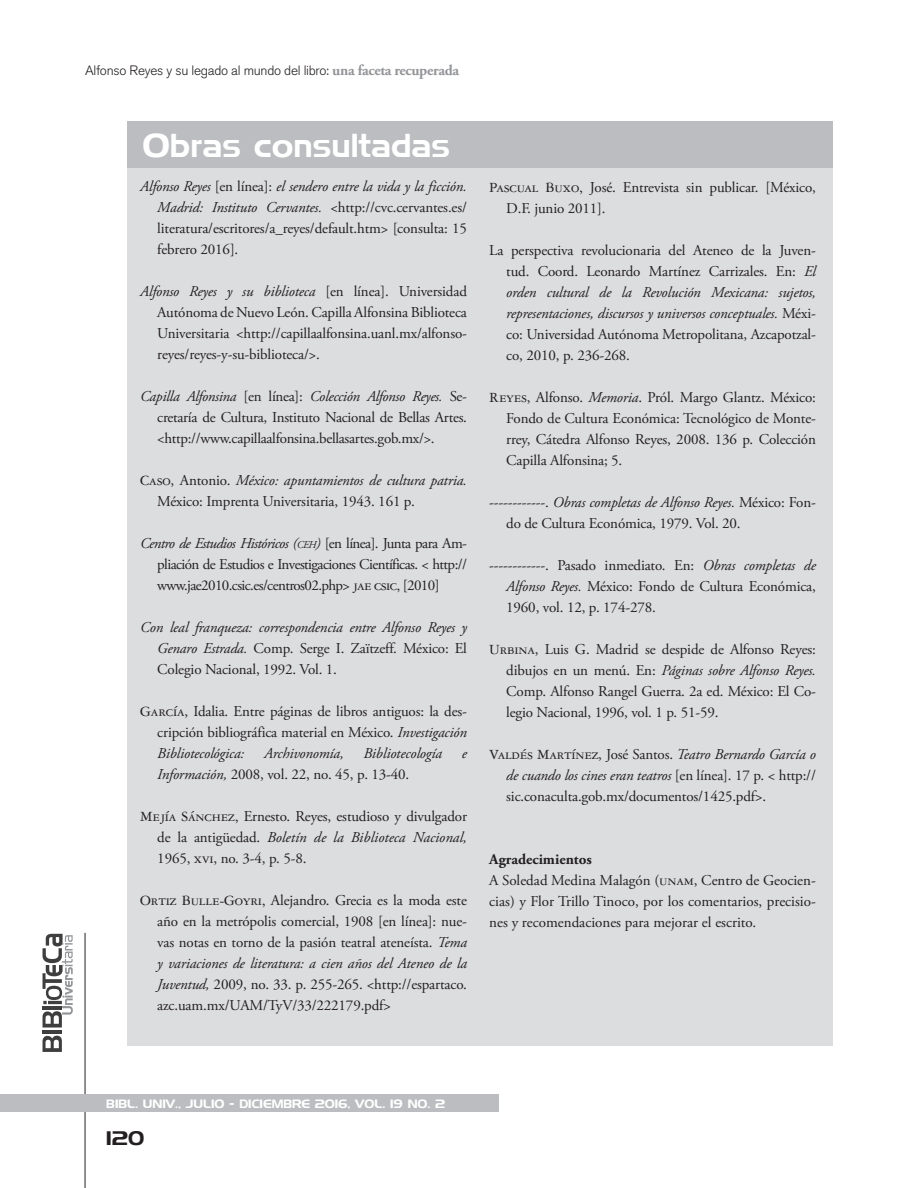
<style>
.page{position:relative;width:918px;height:1188px;background:#fff}
.page>*{position:absolute;margin:0;border:0;box-sizing:border-box;transform-origin:0 0}
.RESUMEN_-_Titulo{font:33px "Denmark";color:#fff}
.t1{font:19.5px "Denmark";color:#231f20}
.Referencias{font:15px/21px "Adobe Garamond Pro";letter-spacing:-.01em;color:#231f20;text-align:justify}
.Referencias-2{font:italic 15px/21px "Adobe Garamond Pro";letter-spacing:-.01em;color:#231f20;text-align:justify}
.Referencias-3{font:700 15px "Adobe Garamond Pro";color:#231f20}
.t2{font:300 13.5px "Akzidenz Grotesk BE";letter-spacing:-.02em;color:#231f20}
.t3{font:12px "Denmark";color:#fff}
.s1{font-family:"Adobe Garamond Pro";font-weight:700;font-size:15px;color:#939598}
.s2{font-style:italic}
.s3{font-family:"Garamond Three SC"}
.s4{font-style:italic;font-size:10.5px}
.s5{font-style:normal}
</style>
<div class="page">
<svg style="left:43px;top:1036px;width:19px;height:16px"></svg>
<hr style="left:43px;top:1030px;width:19px;height:4px;background:#3e3e3f">
<svg style="left:43px;top:934px;width:30px;height:94px"></svg>
<hr style="left:85px;top:933px;width:1px;height:255px;background:#231f20">
<div style="left:0;top:1094px;width:498px;height:17px;background:#bcbdc0"></div>
<div style="left:128px;top:168px;width:705px;height:877px;background:#dcdddf"></div>
<div style="left:128px;top:122px;width:705px;height:46px;background:#bcbdc0"></div>
<p class="t2" style="left:85px;top:62px;width:376px">Alfonso Reyes y su legado al mundo del libro: <span class="s1">una faceta recuperada</span></p>
<p class="RESUMEN_-_Titulo" style="left:143px;top:126px;width:309px">Obras consultadas</p>
<p class="Referencias" style="left:157px;top:177px;width:311px;text-indent:-17px"><span class="s2">Alfonso Reyes</span> [en línea]: <span class="s2">el sendero entre la vida y la ficción.<br>Madrid: Instituto Cervantes.</span> &lt;http://cvc.cervantes.es/ literatura/escritores/a_reyes/default.htm&gt; [consulta: 15 febrero 2016].</p>
<p class="Referencias" style="left:157px;top:282px;width:311px;text-indent:-17px"><span class="s2">Alfonso Reyes y su biblioteca</span> [en línea]. Universidad Autónoma de Nuevo León. Capilla Alfonsina Biblioteca Universitaria &lt;http://capillaalfonsina.uanl.mx/alfonso&shy;reyes/reyes-y-su-biblioteca/&gt;.</p>
<p class="Referencias" style="left:157px;top:387px;width:311px;text-indent:-17px"><span class="s2">Capilla Alfonsina</span> [en línea]: <span class="s2">Colección Alfonso Reyes.</span> Se&shy;cretaría de Cultura, Instituto Nacional de Bellas Artes. &lt;http://www.capillaalfonsina.bellasartes.gob.mx/&gt;.</p>
<p class="Referencias" style="left:157px;top:471px;width:311px;text-indent:-17px"><span class="s3">Caso</span>, Antonio. <span class="s2">México: apuntamientos de cultura patria.<br></span>México: Imprenta Universitaria, 1943. 161 p.</p>
<p class="Referencias" style="left:157px;top:534px;width:311px;text-indent:-17px"><span class="s2">Centro de Estudios Históricos (</span><span class="s4">ceh</span><span class="s2">)</span> [en línea]. Junta para Am&shy;pliación de Estudios e Investigaciones Científicas. &lt; http:// www.jae2010.csic.es/centros02.php&gt; <span class="s3">jae csic,</span> [2010]</p>
<p class="Referencias-2" style="left:157px;top:618px;width:311px;text-indent:-17px">Con leal franqueza: correspondencia entre Alfonso Reyes y Genaro Estrada. <span class="s5">Comp. Serge I. Zaïtzeff. México: El Colegio Nacional, 1992. Vol. 1.</span></p>
<p class="Referencias" style="left:157px;top:702px;width:311px;text-indent:-17px"><span class="s3">García</span>, Idalia. Entre páginas de libros antiguos: la des&shy;cripción bibliográfica material en México. <span class="s2">Investigación Bibliotecológica:</span></p>
<p class="Referencias-2" style="left:264px;top:744px;width:81px">Archivonomía,</p>
<p class="Referencias-2" style="left:364px;top:744px;width:80px">Bibliotecología</p>
<p class="Referencias-2" style="left:462px;top:744px;width:7px">e</p>
<p class="Referencias" style="left:157px;top:765px;width:254px"><span class="s2">Información,</span> 2008, vol. 22, no. 45, p. 13-40.</p>
<p class="Referencias" style="left:157px;top:807px;width:311px;text-indent:-17px"><span class="s3">Mejía Sánchez,</span> Ernesto. Reyes, estudioso y divulgador de la antigüedad. <span class="s2">Boletín de la Biblioteca Nacional, </span>1965, <span class="s3">xvi</span>, no. 3-4, p. 5-8.</p>
<p class="Referencias" style="left:157px;top:891px;width:311px;text-indent:-17px"><span class="s3">Ortiz Bulle-Goyri,</span> Alejandro. Grecia es la moda este año en la metrópolis comercial, 1908 [en línea]: nue&shy;vas notas en torno de la pasión teatral ateneísta. <span class="s2">Tema y variaciones de literatura: a cien años del Ateneo de la Juventud,</span> 2009, no. 33. p. 255-265. &lt;http://espartaco. azc.uam.mx/UAM/TyV/33/222179.pdf&gt;</p>
<p class="Referencias" style="left:506px;top:178px;width:311px;text-indent:-17px"><span class="s3">Pascual Buxo,</span> José. Entrevista sin publicar. [México,<br>D.F. junio 2011].</p>
<p class="Referencias" style="left:506px;top:241px;width:311px;text-indent:-17px">La perspectiva revolucionaria del Ateneo de la Juven&shy;tud. Coord. Leonardo Martínez Carrizales. En: <span class="s2">El orden cultural de la Revolución Mexicana: sujetos, representaciones, discursos y universos conceptuales.</span> Méxi&shy;co: Universidad Autónoma Metropolitana, Azcapotzal&shy;co, 2010, p. 236-268.</p>
<p class="Referencias" style="left:506px;top:388px;width:311px;text-indent:-17px"><span class="s3">Reyes</span>, Alfonso. <span class="s2">Memoria</span>. Pról. Margo Glantz. México:<br>Fondo de Cultura Económica: Tecnológico de Monte&shy;rrey, Cátedra Alfonso Reyes, 2008. 136 p. Colección Capilla Alfonsina; 5.</p>
<p class="Referencias" style="left:506px;top:493px;width:311px;text-indent:-17px">------------. <span class="s2">Obras completas de Alfonso Reyes.</span> México: Fon&shy;do de Cultura Económica, 1979. Vol. 20.</p>
<p class="Referencias" style="left:506px;top:556px;width:311px;text-indent:-17px">------------. Pasado inmediato. En: <span class="s2">Obras completas de Alfonso Reyes.</span> México: Fondo de Cultura Económica, 1960, vol. 12, p. 174-278.</p>
<p class="Referencias" style="left:506px;top:640px;width:311px;text-indent:-17px"><span class="s3">Urbina</span>, Luis G. Madrid se despide de Alfonso Reyes: dibujos en un menú. En: <span class="s2">Páginas sobre Alfonso Reyes.<br></span>Comp. Alfonso Rangel Guerra. 2a ed. México: El Co&shy;legio Nacional, 1996, vol. 1 p. 51-59.</p>
<p class="Referencias" style="left:506px;top:745px;width:311px;text-indent:-17px"><span class="s3">Valdés Martínez</span>, José Santos. <span class="s2">Teatro Bernardo García o de cuando los cines eran teatros</span> [en línea]. 17 p. &lt; http:// sic.conaculta.gob.mx/documentos/1425.pdf&gt;.</p>
<p class="Referencias-3" style="left:489px;top:851px;width:104px">Agradecimientos</p>
<p class="Referencias" style="left:489px;top:871px;width:328px">A Soledad Medina Malagón (<span class="s3">unam</span>, Centro de Geocien&shy;cias) y Flor Trillo Tinoco, por los comentarios, precisio&shy;nes y recomendaciones para mejorar el escrito.</p>
<p class="t3" style="left:106px;top:1096px;width:341px">BIBL. UNIV., JULIO - DICIEMBRE 2016, VOL. 19 NO. 2</p>
<h2 class="t1" style="left:106px;top:1127px;width:40px">120</h2>
</div>
